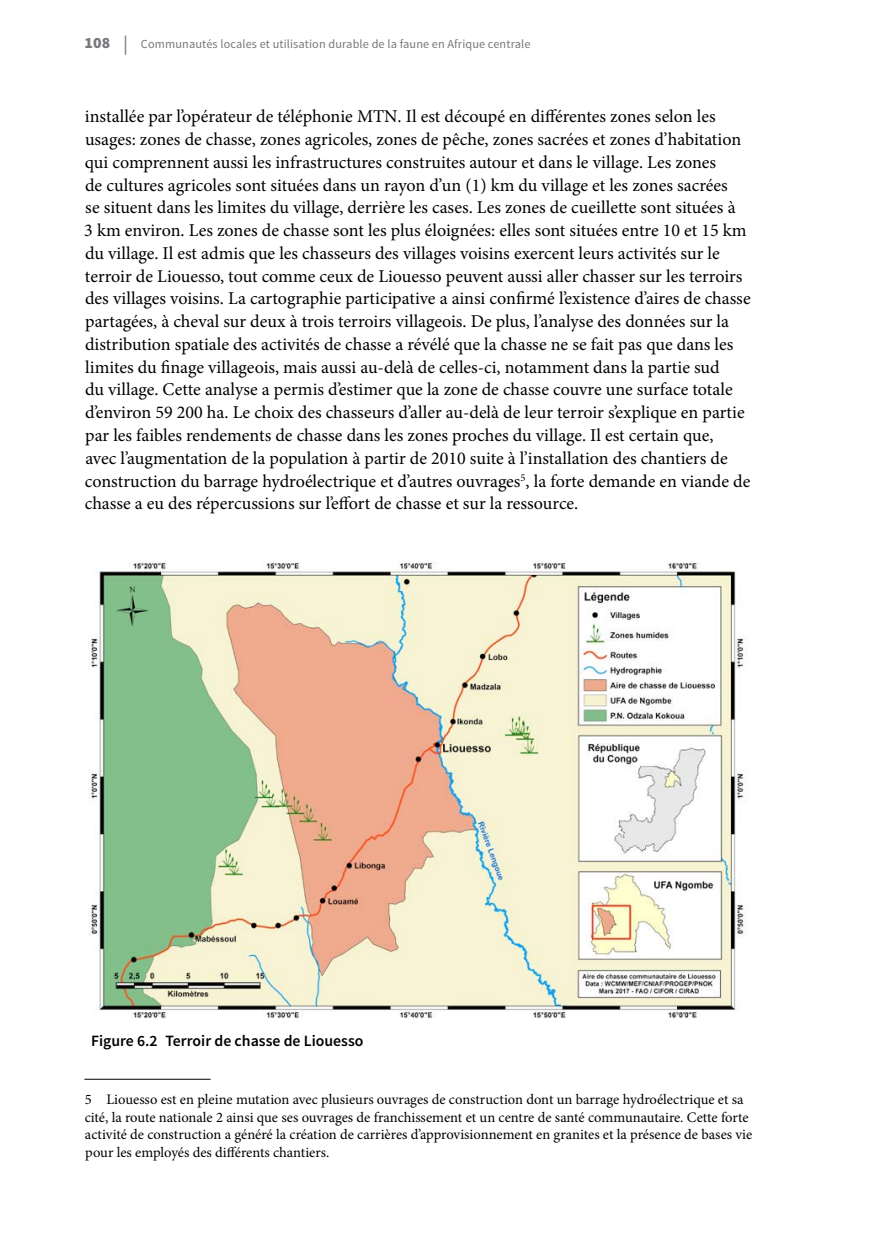
<style>
.page{position:relative;width:874px;height:1241px;background:#fff}
.page>*{position:absolute;margin:0;border:0;box-sizing:border-box;transform-origin:0 0}
.t1{font:18.03px/22.8px "Minion Pro";color:#000}
.t2{font:600 15.75px "Source Sans Pro";color:#000}
.t3{font:14.53px/17.5px "Minion Pro";color:#000}
.t4{font:12.25px "Source Sans Pro";letter-spacing:.01em;color:#77787b}
.s1{font-weight:900;font-size:15.75px}
.s2{font-family:"Minion Pro";font-size:19.25px}
</style>
<div class="page">
<hr style="left:84px;top:1078px;width:126px;height:1px;background:#000">
<img style="left:88px;top:561px;width:660px;height:457px">
<p class="t4" style="left:84px;top:36px;width:447px"><span class="s1">108</span> <span class="s2">|</span> Communautés locales et utilisation durable de la faune en Afrique centrale</p>
<p class="t1" style="left:84px;top:105px;width:667px">installée par l’opérateur de téléphonie MTN. Il est découpé en différentes zones selon les usages: zones de chasse, zones agricoles, zones de pêche, zones sacrées et zones d’habitation qui comprennent aussi les infrastructures construites autour et dans le village. Les zones<br>de cultures agricoles sont situées dans un rayon d’un (1) km du village et les zones sacrées<br>se situent dans les limites du village, derrière les cases. Les zones de cueillette sont situées à<br>3 km environ. Les zones de chasse sont les plus éloignées: elles sont situées entre 10 et 15 km du village. Il est admis que les chasseurs des villages voisins exercent leurs activités sur le terroir de Liouesso, tout comme ceux de Liouesso peuvent aussi aller chasser sur les terroirs des villages voisins. La cartographie participative a ainsi confirmé l’existence d’aires de chasse partagées, à cheval sur deux à trois terroirs villageois. De plus, l’analyse des données sur la distribution spatiale des activités de chasse a révélé que la chasse ne se fait pas que dans les limites du finage villageois, mais aussi au-delà de celles-ci, notamment dans la partie sud<br>du village. Cette analyse a permis d’estimer que la zone de chasse couvre une surface totale d’environ 59 200 ha. Le choix des chasseurs d’aller au-delà de leur terroir s’explique en partie par les faibles rendements de chasse dans les zones proches du village. Il est certain que,<br>avec l’augmentation de la population à partir de 2010 suite à l’installation des chantiers de construction du barrage hydroélectrique et d’autres ouvrages<sup>5</sup>, la forte demande en viande de chasse a eu des répercussions sur l’effort de chasse et sur la ressource.</p>
<p class="t2" style="left:91px;top:1030px;width:274px">Figure 6.2 Terroir de chasse de Liouesso</p>
<p class="t3" style="left:85px;top:1090px;width:668px">5 Liouesso est en pleine mutation avec plusieurs ouvrages de construction dont un barrage hydroélectrique et sa cité, la route nationale 2 ainsi que ses ouvrages de franchissement et un centre de santé communautaire. Cette forte activité de construction a généré la création de carrières d’approvisionnement en granites et la présence de bases vie pour les employés des différents chantiers.</p>
</div>
